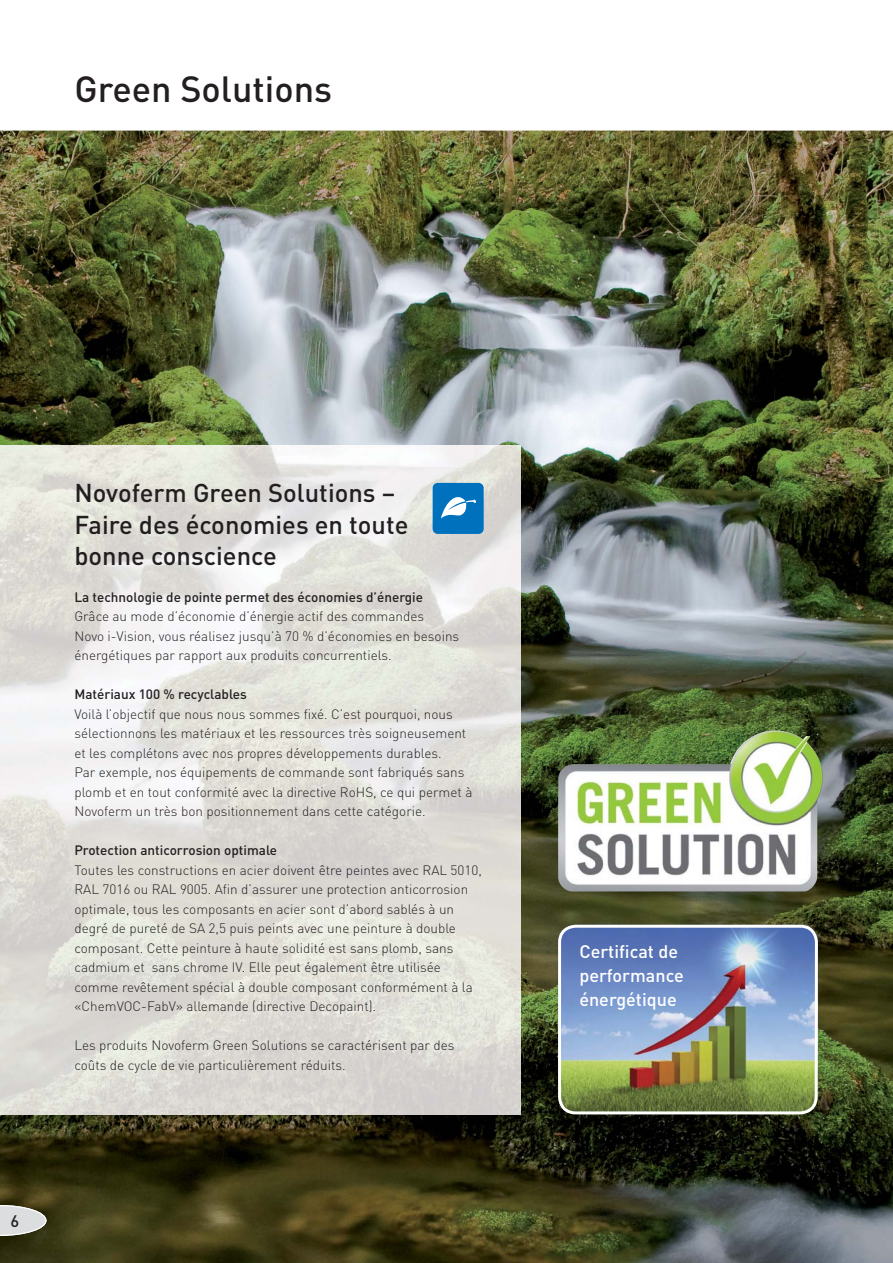
<style>
.page{position:relative;width:893px;height:1263px;background:#fff}
.page>*{position:absolute;margin:0;border:0;box-sizing:border-box;transform-origin:0 0}
.t1{font:500 36px "DIN Pro";color:#231f20}
.t2{font:500 25.5px/31.5px "DIN Pro";color:#231f20}
.t3{font:500 18px/24px "DIN Pro";color:#fff}
.t4{font:500 16.5px "DIN Pro";color:#231f20}
.t5{font:300 13.5px/19.5px "DIN Pro";color:#231f20}
.t6{font:500 13.5px "DIN Pro";color:#231f20}
</style>
<div class="page">
<img style="left:0;top:131px;width:893px;height:1132px">
<img style="left:558px;top:925px;width:260px;height:189px;border-radius:18px">
<div style="left:558px;top:925px;width:260px;height:189px;border:3px solid #fff;border-radius:16px"></div>
<img style="left:892px;top:129px;width:1px;height:242px">
<img style="left:558px;top:730px;width:265px;height:161px">
<img style="left:0;top:446px;width:521px;height:668px">
<div style="left:433px;top:483px;width:51px;height:51px;background:#0071bc;border-radius:5px"></div>
<svg style="left:441px;top:497px;width:35px;height:21px"></svg>
<svg style="left:0;top:1205px;width:46px;height:31px"></svg>
<hr style="left:0;top:128px;width:893px;height:3px;background:#fff">
<h1 class="t1" style="left:74px;top:76px;width:259px">Green Solutions</h1>
<h2 class="t2" style="left:74px;top:481px;width:336px">Novoferm Green Solutions –<br>Faire des économies en toute bonne conscience</h2>
<p class="t6" style="left:74px;top:592px;width:350px">La technologie de pointe permet des économies d’énergie</p>
<p class="t5" style="left:74px;top:608px;width:386px">Grâce au mode d’économie d’énergie actif des commandes<br>Novo i-Vision, vous réalisez jusqu’à 70 % d’économies en besoins énergétiques par rapport aux produits concurrentiels.</p>
<p class="t6" style="left:74px;top:690px;width:174px">Matériaux 100 % recyclables</p>
<p class="t5" style="left:74px;top:706px;width:399px">Voilà l’objectif que nous nous sommes fixé. C’est pourquoi, nous sélectionnons les matériaux et les ressources très soigneusement et les complétons avec nos propres développements durables.<br>Par exemple, nos équipements de commande sont fabriqués sans plomb et en tout conformité avec la directive RoHS, ce qui permet à Novoferm un très bon positionnement dans cette catégorie.</p>
<p class="t6" style="left:74px;top:846px;width:204px">Protection anticorrosion optimale</p>
<p class="t5" style="left:74px;top:862px;width:409px">Toutes les constructions en acier doivent être peintes avec RAL 5010, RAL 7016 ou RAL 9005. Afin d’assurer une protection anticorrosion optimale, tous les composants en acier sont d’abord sablés à un degré de pureté de SA 2,5 puis peints avec une peinture à double composant. Cette peinture à haute solidité est sans plomb, sans cadmium et sans chrome IV. Elle peut également être utilisée comme revêtement spécial à double composant conformément à la «ChemVOC-FabV» allemande (directive Decopaint).</p>
<p class="t5" style="left:74px;top:1037px;width:382px">Les produits Novoferm Green Solutions se caractérisent par des coûts de cycle de vie particulièrement réduits.</p>
<p class="t4" style="left:10px;top:1215px;width:10px">6</p>
<h3 class="t3" style="left:579px;top:941px;width:106px">Certificat de performance énergétique</h3>
</div>
